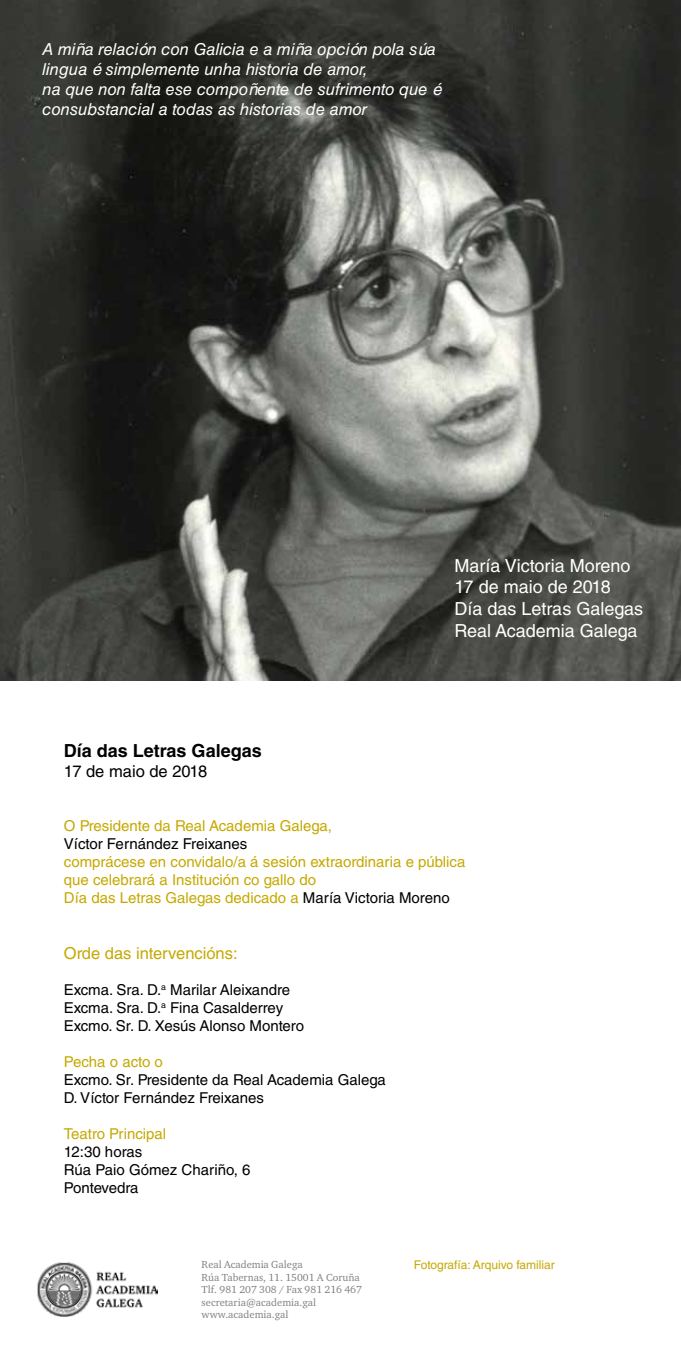
<style>
.page{position:relative;width:681px;height:1361px;background:#fff}
.page>*{position:absolute;margin:0;border:0;box-sizing:border-box;transform-origin:0 0}
.t1{font:18px "Helvetica LT Std";color:#fff}
.t2{font:700 18px "Helvetica LT Std";color:#000}
.t3{font:italic 16.5px/19.8px "Helvetica LT Std";color:#fff}
.t4{font:16.5px "Helvetica LT Std";color:#c5a901}
.t5{font:16.5px "Helvetica LT Std";color:#000}
.t6{font:15px "Helvetica LT Std";color:#000}
.t7{font:15px "Helvetica LT Std";color:#c5a901}
.t8{font:12px "Helvetica LT Std";color:#c5a901}
.t9{font:10.5px "Charter ITC Std";color:#808285}
.s1{color:#000}
</style>
<div class="page">
<img style="left:0;top:0;width:680px;height:680px">
<img style="left:37px;top:1262px;width:121px;height:55px">
<p class="t3" style="left:43px;top:40px;width:395px">A miña relación con Galicia e a miña opción pola súa lingua é simplemente unha historia de amor,</p>
<p class="t3" style="left:43px;top:79px;width:400px">na que non falta ese compoñente de sufrimento que é consubstancial a todas as historias de amor</p>
<p class="t2" style="left:64px;top:740px;width:199px">Día das Letras Galegas</p>
<p class="t5" style="left:64px;top:761px;width:145px">17 de maio de 2018</p>
<p class="t1" style="left:454px;top:555px;width:177px">María Victoria Moreno</p>
<p class="t1" style="left:454px;top:576px;width:158px">17 de maio de 2018</p>
<p class="t1" style="left:454px;top:598px;width:190px">Día das Letras Galegas</p>
<p class="t1" style="left:454px;top:620px;width:185px">Real Academia Galega</p>
<p class="t7" style="left:64px;top:817px;width:269px">O Presidente da Real Academia Galega,</p>
<p class="t6" style="left:64px;top:835px;width:185px">Víctor Fernández Freixanes</p>
<p class="t7" style="left:64px;top:853px;width:403px">comprácese en convidalo/a á sesión extraordinaria e pública</p>
<p class="t7" style="left:64px;top:871px;width:254px">que celebrará a Institución co gallo do</p>
<p class="t7" style="left:64px;top:889px;width:387px">Día das Letras Galegas dedicado a <span class="s1">María Victoria Moreno</span></p>
<p class="t4" style="left:64px;top:943px;width:175px">Orde das intervencións:</p>
<p class="t6" style="left:64px;top:981px;width:228px">Excma. Sra. D.<sup>a</sup> Marilar Aleixandre</p>
<p class="t6" style="left:64px;top:999px;width:221px">Excma. Sra. D.<sup>a</sup> Fina Casalderrey</p>
<p class="t6" style="left:64px;top:1017px;width:241px">Excmo. Sr. D. Xesús Alonso Montero</p>
<p class="t7" style="left:64px;top:1053px;width:101px">Pecha o acto o</p>
<p class="t6" style="left:64px;top:1071px;width:323px">Excmo. Sr. Presidente da Real Academia Galega</p>
<p class="t6" style="left:64px;top:1089px;width:201px">D. Víctor Fernández Freixanes</p>
<p class="t7" style="left:64px;top:1125px;width:104px">Teatro Principal</p>
<p class="t6" style="left:64px;top:1143px;width:80px">12:30 horas</p>
<p class="t6" style="left:64px;top:1161px;width:188px">Rúa Paio Gómez Chariño, 6</p>
<p class="t6" style="left:64px;top:1179px;width:76px">Pontevedra</p>
<p class="t9" style="left:201px;top:1258px;width:102px">Real Academia Galega</p>
<p class="t9" style="left:201px;top:1270px;width:160px">Rúa Tabernas, 11. 15001 A Coruña</p>
<p class="t9" style="left:201px;top:1283px;width:162px">Tlf. 981 207 308 / Fax 981 216 467</p>
<p class="t9" style="left:201px;top:1295px;width:116px">secretaria@academia.gal</p>
<p class="t9" style="left:201px;top:1308px;width:88px">www.academia.gal</p>
<p class="t8" style="left:413px;top:1257px;width:142px">Fotografía: Arquivo familiar</p>
</div>
